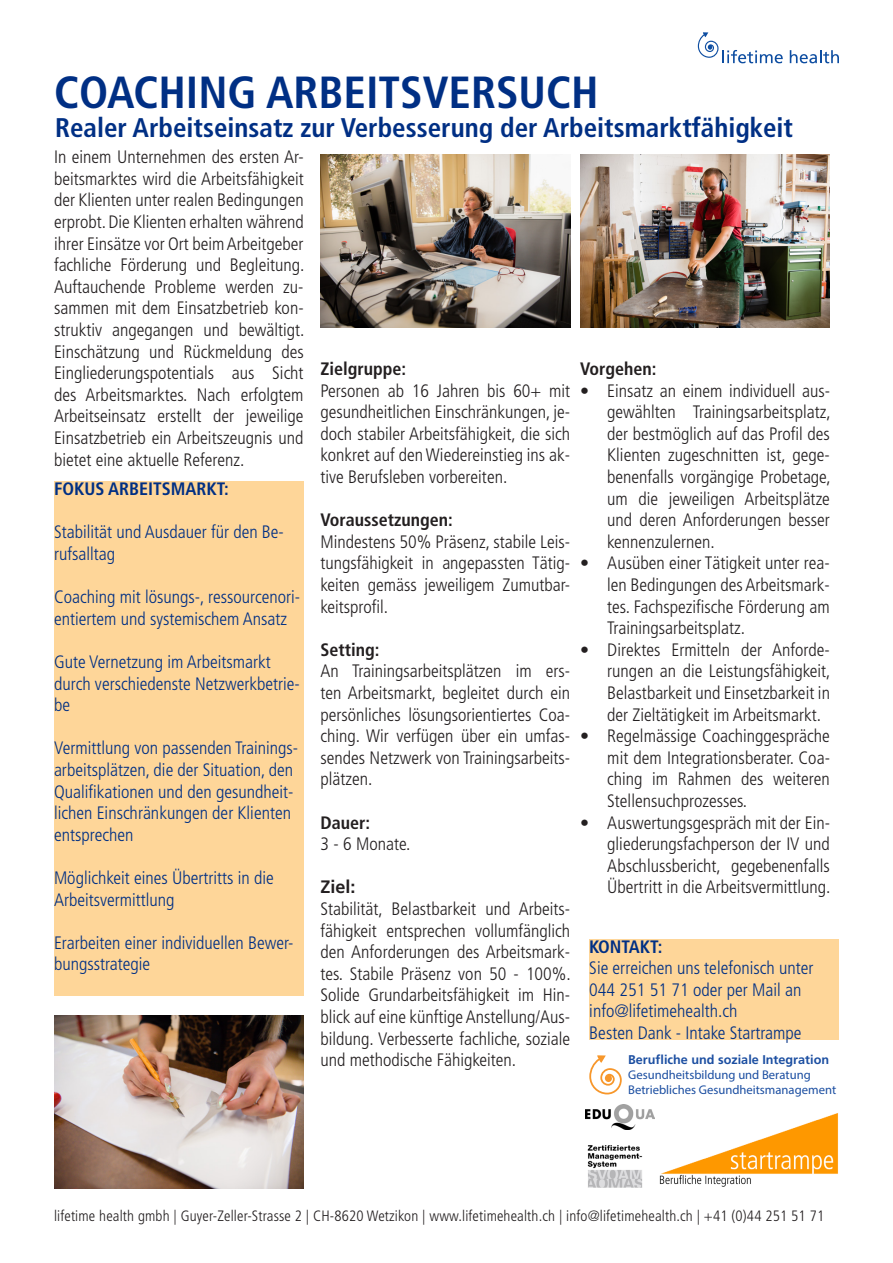
<style>
.page{position:relative;width:893px;height:1263px;background:#fff}
.page>*{position:absolute;margin:0;border:0;box-sizing:border-box;transform-origin:0 0}
.t1{font:700 condensed 45px "Frutiger";color:#002f84}
.t2{font:700 condensed 27px "Frutiger";color:#002f84}
.t3{font:300 condensed 18px/21.6px "Frutiger";color:#231f20;text-align:justify}
.t4{font:300 condensed 18px/21.6px "Frutiger";color:#002f84}
.t5{font:700 condensed 18px "Frutiger";color:#231f20}
.t6{font:700 condensed 18px "Frutiger";color:#002f84}
.t7{font:700 18px "Frutiger";color:#231f20}
.t8{font:300 condensed 15px "Frutiger";letter-spacing:.01em;color:#231f20}
.t9{font:12.6px/15.1px "Frutiger";color:#1b4ea1}
.t10{font:700 12.6px "Frutiger";color:#1b4ea1}
</style>
<div class="page">
<svg style="left:698px;top:32px;width:85px;height:31px"></svg>
<svg style="left:790px;top:50px;width:49px;height:13px"></svg>
<img style="left:587px;top:1145px;width:56px;height:43px">
<img style="left:586px;top:1104px;width:69px;height:25px">
<svg style="left:589px;top:1055px;width:33px;height:39px"></svg>
<img style="left:659px;top:1113px;width:179px;height:74px">
<div style="left:589px;top:939px;width:250px;height:101px;background:#fed699"></div>
<div style="left:54px;top:482px;width:250px;height:514px;background:#fed699"></div>
<img style="left:321px;top:154px;width:249px;height:174px">
<img style="left:580px;top:154px;width:250px;height:174px">
<img style="left:55px;top:1015px;width:249px;height:174px">
<h1 class="t1" style="left:54px;top:65px;width:546px">COACHING ARBEITSVERSUCH</h1>
<h2 class="t2" style="left:55px;top:111px;width:740px">Realer Arbeitseinsatz zur Verbesserung der Arbeitsmarktfähigkeit</h2>
<p class="t3" style="left:54px;top:146px;width:252px">In einem Unternehmen des ersten Ar&shy;beitsmarktes wird die Arbeitsfähigkeit der Klienten unter realen Bedingungen erprobt. Die Klienten erhalten während ihrer Einsätze vor Ort beim Arbeitgeber fachliche Förderung und Begleitung.<br>Auftauchende Probleme werden zu&shy;sammen mit dem Einsatzbetrieb kon&shy;struktiv angegangen und bewältigt.<br>Einschätzung und Rückmeldung des Eingliederungspotentials aus Sicht des Arbeitsmarktes. Nach erfolgtem Arbeitseinsatz erstellt der jeweilige Einsatzbetrieb ein Arbeitszeugnis und bietet eine aktuelle Referenz.</p>
<p class="t6" style="left:54px;top:478px;width:176px">FOKUS ARBEITSMARKT:</p>
<p class="t4" style="left:54px;top:521px;width:231px">Stabilität und Ausdauer für den Be&shy;rufsalltag</p>
<p class="t4" style="left:54px;top:586px;width:248px">Coaching mit lösungs-, ressourcenori&shy;entiertem und systemischem Ansatz</p>
<p class="t4" style="left:54px;top:651px;width:247px">Gute Vernetzung im Arbeitsmarkt durch verschiedenste Netzwerkbetrie&shy;be</p>
<p class="t4" style="left:54px;top:737px;width:246px">Vermittlung von passenden Trainings&shy;arbeitsplätzen, die der Situation, den Qualifikationen und den gesundheit&shy;lichen Einschränkungen der Klienten entsprechen</p>
<p class="t4" style="left:54px;top:867px;width:221px">Möglichkeit eines Übertritts in die<br>Arbeitsvermittlung</p>
<p class="t4" style="left:54px;top:932px;width:241px">Erarbeiten einer individuellen Bewer&shy;bungsstrategie</p>
<p class="t5" style="left:321px;top:358px;width:87px">Zielgruppe:</p>
<p class="t3" style="left:321px;top:380px;width:251px">Personen ab 16 Jahren bis 60+ mit gesundheitlichen Einschränkungen, je&shy;doch stabiler Arbeitsfähigkeit, die sich konkret auf den Wiedereinstieg ins ak&shy;tive Berufsleben vorbereiten.</p>
<p class="t5" style="left:321px;top:509px;width:134px">Voraussetzungen:</p>
<p class="t3" style="left:321px;top:531px;width:251px">Mindestens 50% Präsenz, stabile Leis&shy;tungsfähigkeit in angepassten Tätig&shy;keiten gemäss jeweiligem Zumutbar&shy;keitsprofil.</p>
<p class="t5" style="left:321px;top:639px;width:61px">Setting:</p>
<p class="t3" style="left:321px;top:661px;width:251px">An Trainingsarbeitsplätzen im ers&shy;ten Arbeitsmarkt, begleitet durch ein persönliches lösungsorientiertes Coa&shy;ching. Wir verfügen über ein umfas&shy;sendes Netzwerk von Trainingsarbeits&shy;plätzen.</p>
<p class="t5" style="left:321px;top:812px;width:51px">Dauer:</p>
<p class="t3" style="left:321px;top:833px;width:91px">3 - 6 Monate.</p>
<p class="t7" style="left:321px;top:876px;width:37px">Ziel:</p>
<p class="t3" style="left:321px;top:898px;width:252px">Stabilität, Belastbarkeit und Arbeits&shy;fähigkeit entsprechen vollumfänglich den Anforderungen des Arbeitsmark&shy;tes. Stabile Präsenz von 50 - 100%.<br>Solide Grundarbeitsfähigkeit im Hin&shy;blick auf eine künftige Anstellung/Aus&shy;bildung. Verbesserte fachliche, soziale und methodische Fähigkeiten.</p>
<p class="t5" style="left:580px;top:358px;width:78px">Vorgehen:</p>
<p class="t3" style="left:607px;top:380px;width:225px;text-indent:-27px">• Einsatz an einem individuell aus&shy;gewählten Trainingsarbeitsplatz, der bestmöglich auf das Profil des Klienten zugeschnitten ist, gege&shy;benenfalls vorgängige Probetage, um die jeweiligen Arbeitsplätze und deren Anforderungen besser kennenzulernen.</p>
<p class="t3" style="left:607px;top:553px;width:224px;text-indent:-27px">• Ausüben einer Tätigkeit unter rea&shy;len Bedingungen des Arbeitsmark&shy;tes. Fachspezifische Förderung am Trainingsarbeitsplatz.</p>
<p class="t3" style="left:607px;top:639px;width:225px;text-indent:-27px">• Direktes Ermitteln der Anforde&shy;rungen an die Leistungsfähigkeit, Belastbarkeit und Einsetzbarkeit in der Zieltätigkeit im Arbeitsmarkt.</p>
<p class="t3" style="left:607px;top:725px;width:224px;text-indent:-27px">• Regelmässige Coachinggespräche mit dem Integrationsberater. Coa&shy;ching im Rahmen des weiteren Stellensuchprozesses.</p>
<p class="t3" style="left:607px;top:812px;width:225px;text-indent:-27px">• Auswertungsgespräch mit der Ein&shy;gliederungsfachperson der IV und Abschlussbericht, gegebenenfalls Übertritt in die Arbeitsvermittlung.</p>
<p class="t6" style="left:589px;top:936px;width:75px">KONTAKT:</p>
<p class="t4" style="left:589px;top:957px;width:226px">Sie erreichen uns telefonisch unter<br>044 251 51 71 oder per Mail an info@lifetimehealth.ch<br>Besten Dank - Intake Startrampe</p>
<p class="t10" style="left:628px;top:1052px;width:202px">Berufliche und soziale Integration</p>
<p class="t9" style="left:628px;top:1067px;width:209px">Gesundheitsbildung und Beratung<br>Betriebliches Gesundheitsmanagement</p>
<p class="t8" style="left:54px;top:1208px;width:772px">lifetime health gmbh | Guyer-Zeller-Strasse 2 | CH-8620 Wetzikon | www.lifetimehealth.ch | info@lifetimehealth.ch | +41 (0)44 251 51 71</p>
</div>
